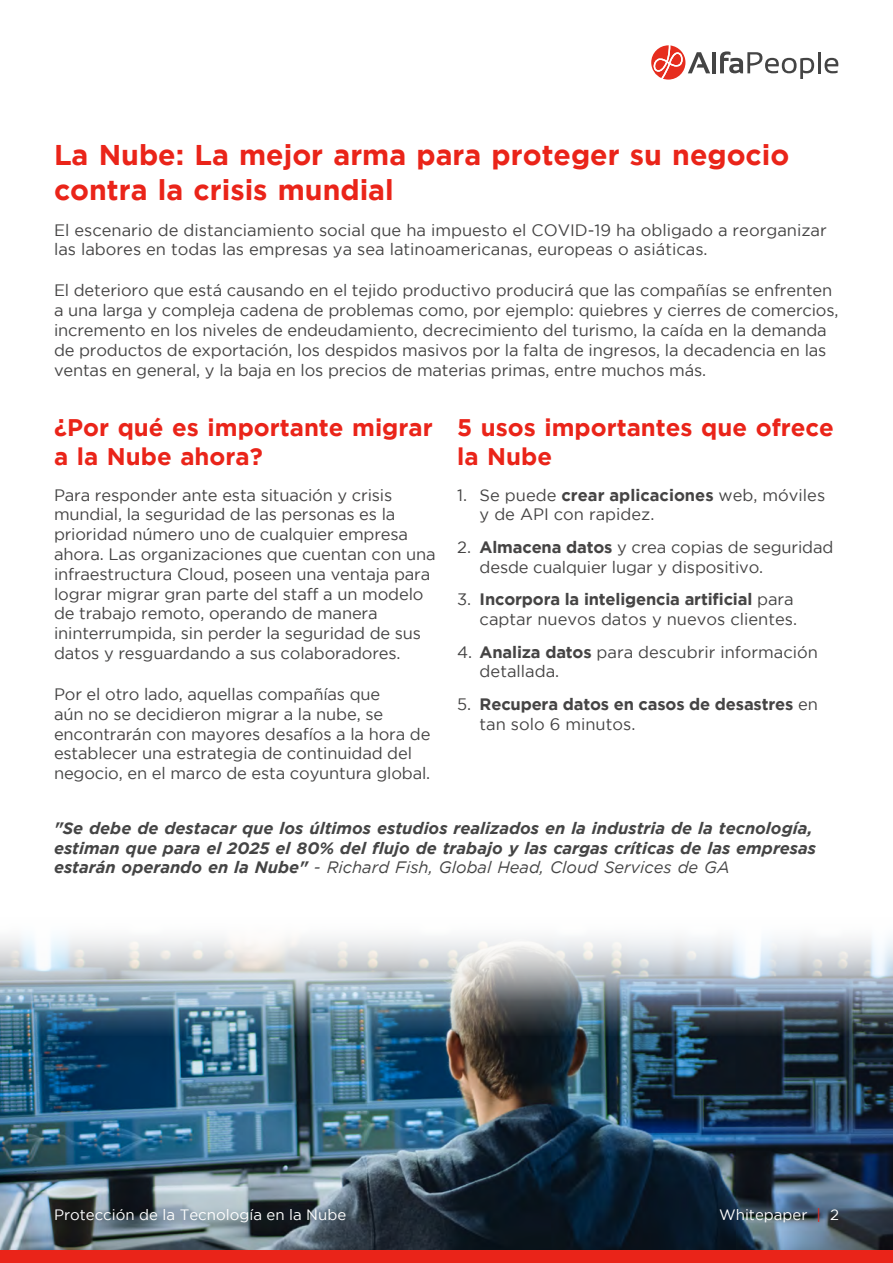
<style>
.page{position:relative;width:893px;height:1263px;background:#fff}
.page>*{position:absolute;margin:0;border:0;box-sizing:border-box;transform-origin:0 0}
.t1{font:700 28.5px/34.2px "Gotham";color:#ea2419}
.t2{font:700 24px/28.8px "Gotham";color:#ea2419}
.t3{font:16.5px/19.8px "Gotham";letter-spacing:-.01em;color:#454444}
.t4{font:italic 700 16.5px/19.8px "Gotham";color:#454545}
.t5{font:700 16.5px/19.8px "Gotham";letter-spacing:-.01em;color:#454444}
.t6{font:15px "Gotham";color:#fff}
.s1{font-weight:400}
.s2{font-weight:700}
.s3{color:#ea2419}
</style>
<div class="page">
<img style="left:0;top:1064px;width:893px;height:186px">
<img style="left:0;top:1021px;width:893px;height:43px">
<img style="left:0;top:937px;width:893px;height:84px">
<svg style="left:651px;top:45px;width:59px;height:35px"></svg>
<hr style="left:712px;top:52px;width:4px;height:21px;background:#444">
<hr style="left:818px;top:52px;width:3px;height:21px;background:#444">
<svg style="left:825px;top:58px;width:13px;height:15px"></svg>
<svg style="left:720px;top:51px;width:94px;height:28px"></svg>
<div style="left:0;top:1250px;width:893px;height:13px;background:#ea2419"></div>
<h1 class="t1" style="left:54px;top:137px;width:737px">La Nube: La mejor arma para proteger su negocio contra la crisis mundial</h1>
<p class="t3" style="left:54px;top:220px;width:774px">El escenario de distanciamiento social que ha impuesto el COVID-19 ha obligado a reorganizar las labores en todas las empresas ya sea latinoamericanas, europeas o asiáticas.</p>
<p class="t3" style="left:54px;top:280px;width:786px">El deterioro que está causando en el tejido productivo producirá que las compañías se enfrenten a una larga y compleja cadena de problemas como, por ejemplo: quiebres y cierres de comercios, incremento en los niveles de endeudamiento, decrecimiento del turismo, la caída en la demanda de productos de exportación, los despidos masivos por la falta de ingresos, la decadencia en las ventas en general, y la baja en los precios de materias primas, entre muchos más.</p>
<h2 class="t2" style="left:54px;top:412px;width:380px">¿Por qué es importante migrar a la Nube ahora?</h2>
<p class="t3" style="left:54px;top:484px;width:383px">Para responder ante esta situación y crisis mundial, la seguridad de las personas es la prioridad número uno de cualquier empresa ahora. Las organizaciones que cuentan con una infraestructura Cloud, poseen una ventaja para lograr migrar gran parte del staff a un modelo de trabajo remoto, operando de manera ininterrumpida, sin perder la seguridad de sus datos y resguardando a sus colaboradores.</p>
<p class="t3" style="left:54px;top:684px;width:378px">Por el otro lado, aquellas compañías que<br>aún no se decidieron migrar a la nube, se encontrarán con mayores desafíos a la hora de establecer una estrategia de continuidad del negocio, en el marco de esta coyuntura global.</p>
<p class="t4" style="left:54px;top:818px;width:764px">"Se debe de destacar que los últimos estudios realizados en la industria de la tecnología, estiman que para el 2025 el 80% del flujo de trabajo y las cargas críticas de las empresas estarán operando en la Nube" <span class="s1">- Richard Fish, Global Head, Cloud Services de GA</span></p>
<h2 class="t2" style="left:457px;top:412px;width:378px">5 usos importantes que ofrece la Nube</h2>
<p class="t3" style="left:480px;top:484px;width:347px;text-indent:-23px">1. Se puede <span class="s2">crear aplicaciones</span> web, móviles y de API con rapidez.</p>
<p class="t3" style="left:480px;top:537px;width:355px;text-indent:-23px">2. <span class="s2">Almacena datos</span> y crea copias de seguridad desde cualquier lugar y dispositivo.</p>
<p class="t3" style="left:457px;top:589px;width:341px;text-align:right">3. <span class="s2">Incorpora la inteligencia artificial</span> para captar nuevos datos y nuevos clientes.</p>
<p class="t3" style="left:480px;top:642px;width:340px;text-indent:-23px">4. <span class="s2">Analiza datos</span> para descubrir información detallada.</p>
<p class="t5" style="left:480px;top:694px;width:340px;text-indent:-23px"><span class="s1">5.</span> Recupera datos en casos de desastres <span class="s1">en tan solo 6 minutos.</span></p>
<p class="t6" style="left:54px;top:1206px;width:294px">Protección de la Tecnología en la Nube</p>
<p class="t6" style="left:719px;top:1206px;width:121px">Whitepaper <span class="s3">|</span> 2</p>
</div>
